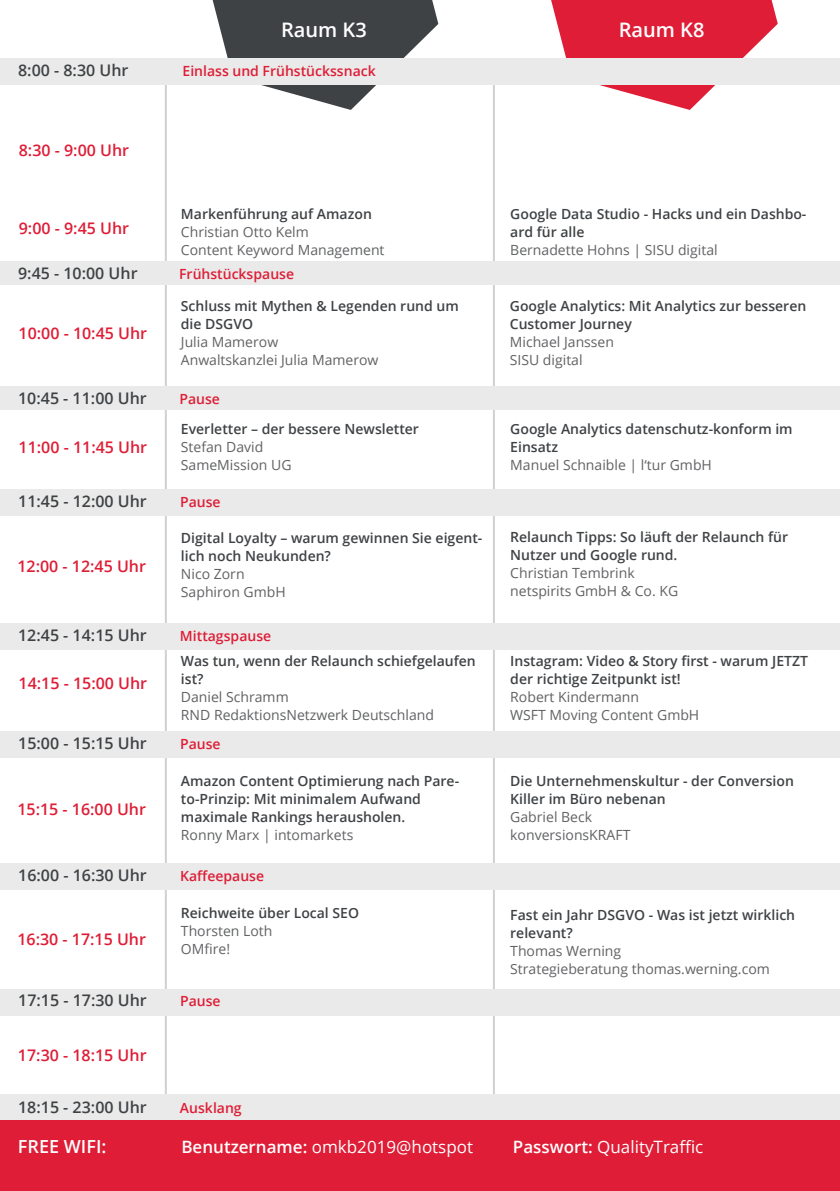
<style>
.page{position:relative;width:840px;height:1191px;background:#fff}
.page>*{position:absolute;margin:0;border:0;box-sizing:border-box;transform-origin:0 0}
.t1{font:600 20px "Open Sans";color:#fff}
.t2{font:600 18px "Open Sans";color:#fff}
.t3{font:17px "Open Sans";color:#fff}
.t4{font:600 16px "Open Sans";color:#3f4245}
.t5{font:600 16px "Open Sans";color:#df1d36}
.t6{font:600 14px/18px "Open Sans";color:#3f4245}
.t7{font:14px "Open Sans";color:#616264}
.t8{font:600 14px "Open Sans";color:#df1d36}
.s1{font-weight:600}
</style>
<div class="page">
<svg style="left:550px;top:0;width:227px;height:110px"></svg>
<svg style="left:212px;top:0;width:226px;height:110px"></svg>
<hr style="left:165px;top:84px;width:2px;height:1030px;background:#cfd0cf">
<hr style="left:492px;top:79px;width:2px;height:1028px;background:#cfd0cf">
<div style="left:0;top:261px;width:839px;height:24px;background:#e9eae9"></div>
<div style="left:0;top:386px;width:839px;height:24px;background:#e9eae9"></div>
<div style="left:0;top:488px;width:839px;height:27px;background:#e9eae9"></div>
<div style="left:0;top:622px;width:839px;height:27px;background:#e9eae9"></div>
<div style="left:0;top:731px;width:839px;height:27px;background:#e9eae9"></div>
<div style="left:0;top:863px;width:839px;height:27px;background:#e9eae9"></div>
<div style="left:0;top:988px;width:839px;height:27px;background:#e9eae9"></div>
<div style="left:0;top:1094px;width:839px;height:26px;background:#e9eae9"></div>
<div style="left:0;top:1120px;width:839px;height:71px;background:#df1d36"></div>
<div style="left:0;top:59px;width:839px;height:26px;background:#e9eae9"></div>
<p class="t1" style="left:281px;top:16px;width:87px">Raum K3</p>
<p class="t1" style="left:618px;top:16px;width:87px">Raum K8</p>
<p class="t4" style="left:18px;top:60px;width:112px">8:00 - 8:30 Uhr</p>
<p class="t8" style="left:182px;top:62px;width:195px">Einlass und Frühstückssnack</p>
<p class="t5" style="left:19px;top:139px;width:112px">8:30 - 9:00 Uhr</p>
<p class="t5" style="left:19px;top:217px;width:112px">9:00 - 9:45 Uhr</p>
<p class="t6" style="left:181px;top:204px;width:192px">Markenführung auf Amazon</p>
<p class="t7" style="left:181px;top:222px;width:129px">Christian Otto Kelm</p>
<p class="t7" style="left:181px;top:240px;width:205px">Content Keyword Management</p>
<p class="t4" style="left:18px;top:262px;width:121px">9:45 - 10:00 Uhr</p>
<p class="t8" style="left:179px;top:264px;width:116px">Frühstückspause</p>
<p class="t5" style="left:19px;top:322px;width:130px">10:00 - 10:45 Uhr</p>
<p class="t6" style="left:181px;top:296px;width:279px">Schluss mit Mythen &amp; Legenden rund um</p>
<p class="t6" style="left:181px;top:314px;width:74px">die DSGVO</p>
<p class="t7" style="left:181px;top:332px;width:99px">Julia Mamerow</p>
<p class="t7" style="left:181px;top:350px;width:199px">Anwaltskanzlei Julia Mamerow</p>
<p class="t4" style="left:18px;top:387px;width:130px">10:45 - 11:00 Uhr</p>
<p class="t8" style="left:179px;top:390px;width:42px">Pause</p>
<p class="t5" style="left:19px;top:436px;width:130px">11:00 - 11:45 Uhr</p>
<p class="t6" style="left:181px;top:419px;width:239px">Everletter – der bessere Newsletter</p>
<p class="t7" style="left:181px;top:437px;width:84px">Stefan David</p>
<p class="t7" style="left:181px;top:455px;width:112px">SameMission UG</p>
<p class="t4" style="left:18px;top:490px;width:130px">11:45 - 12:00 Uhr</p>
<p class="t8" style="left:180px;top:492px;width:42px">Pause</p>
<p class="t5" style="left:17px;top:555px;width:130px">12:00 - 12:45 Uhr</p>
<p class="t6" style="left:181px;top:528px;width:303px">Digital Loyalty – warum gewinnen Sie eigent&shy;lich noch Neukunden?</p>
<p class="t7" style="left:181px;top:564px;width:65px">Nico Zorn</p>
<p class="t7" style="left:181px;top:582px;width:106px">Saphiron GmbH</p>
<p class="t4" style="left:18px;top:623px;width:130px">12:45 - 14:15 Uhr</p>
<p class="t8" style="left:180px;top:626px;width:93px">Mittagspause</p>
<p class="t5" style="left:19px;top:672px;width:130px">14:15 - 15:00 Uhr</p>
<p class="t6" style="left:181px;top:651px;width:296px">Was tun, wenn der Relaunch schiefgelaufen ist?</p>
<p class="t7" style="left:181px;top:687px;width:109px">Daniel Schramm</p>
<p class="t7" style="left:181px;top:705px;width:254px">RND RedaktionsNetzwerk Deutschland</p>
<p class="t4" style="left:18px;top:732px;width:130px">15:00 - 15:15 Uhr</p>
<p class="t8" style="left:180px;top:734px;width:42px">Pause</p>
<p class="t5" style="left:17px;top:798px;width:130px">15:15 - 16:00 Uhr</p>
<p class="t6" style="left:181px;top:772px;width:279px">Amazon Content Optimierung nach Pare&shy;to-Prinzip: Mit minimalem Aufwand</p>
<p class="t6" style="left:181px;top:808px;width:226px">maximale Rankings herausholen.</p>
<p class="t7" style="left:181px;top:825px;width:174px">Ronny Marx | intomarkets</p>
<p class="t4" style="left:18px;top:864px;width:130px">16:00 - 16:30 Uhr</p>
<p class="t8" style="left:180px;top:866px;width:85px">Kaffeepause</p>
<p class="t5" style="left:17px;top:928px;width:130px">16:30 - 17:15 Uhr</p>
<p class="t6" style="left:181px;top:904px;width:179px">Reichweite über Local SEO</p>
<p class="t7" style="left:181px;top:921px;width:93px">Thorsten Loth</p>
<p class="t7" style="left:181px;top:939px;width:51px">OMfire!</p>
<p class="t4" style="left:18px;top:989px;width:130px">17:15 - 17:30 Uhr</p>
<p class="t8" style="left:180px;top:991px;width:42px">Pause</p>
<p class="t5" style="left:18px;top:1044px;width:130px">17:30 - 18:15 Uhr</p>
<p class="t4" style="left:18px;top:1096px;width:130px">18:15 - 23:00 Uhr</p>
<p class="t8" style="left:180px;top:1098px;width:63px">Ausklang</p>
<p class="t6" style="left:510px;top:204px;width:297px">Google Data Studio - Hacks und ein Dashbo&shy;ard für alle</p>
<p class="t7" style="left:510px;top:240px;width:209px">Bernadette Hohns | SISU digital</p>
<p class="t6" style="left:509px;top:296px;width:298px">Google Analytics: Mit Analytics zur besseren<br>Customer Journey</p>
<p class="t7" style="left:509px;top:332px;width:106px">Michael Janssen</p>
<p class="t7" style="left:509px;top:350px;width:74px">SISU digital</p>
<p class="t6" style="left:510px;top:419px;width:284px">Google Analytics datenschutz-konform im<br>Einsatz</p>
<p class="t7" style="left:510px;top:455px;width:203px">Manuel Schnaible | l‘tur GmbH</p>
<p class="t6" style="left:510px;top:527px;width:279px">Relaunch Tipps: So läuft der Relaunch für<br>Nutzer und Google rund.</p>
<p class="t7" style="left:510px;top:563px;width:126px">Christian Tembrink</p>
<p class="t7" style="left:510px;top:581px;width:169px">netspirits GmbH &amp; Co. KG</p>
<p class="t6" style="left:510px;top:651px;width:299px">Instagram: Video &amp; Story first - warum JETZT der richtige Zeitpunkt ist!</p>
<p class="t7" style="left:510px;top:687px;width:130px">Robert Kindermann</p>
<p class="t7" style="left:510px;top:705px;width:190px">WSFT Moving Content GmbH</p>
<p class="t6" style="left:510px;top:772px;width:285px">Die Unternehmenskultur - der Conversion<br>Killer im Büro nebenan</p>
<p class="t7" style="left:510px;top:807px;width:83px">Gabriel Beck</p>
<p class="t7" style="left:510px;top:825px;width:122px">konversionsKRAFT</p>
<p class="t6" style="left:510px;top:905px;width:286px">Fast ein Jahr DSGVO - Was ist jetzt wirklich relevant?</p>
<p class="t7" style="left:510px;top:941px;width:112px">Thomas Werning</p>
<p class="t7" style="left:510px;top:959px;width:261px">Strategieberatung thomas.werning.com</p>
<p class="t2" style="left:18px;top:1134px;width:90px">FREE WIFI:</p>
<p class="t3" style="left:181px;top:1135px;width:293px"><span class="s1">Benutzername:</span> omkb2019@hotspot</p>
<p class="t3" style="left:512px;top:1135px;width:192px"><span class="s1">Passwort:</span> QualityTraffic</p>
</div>
